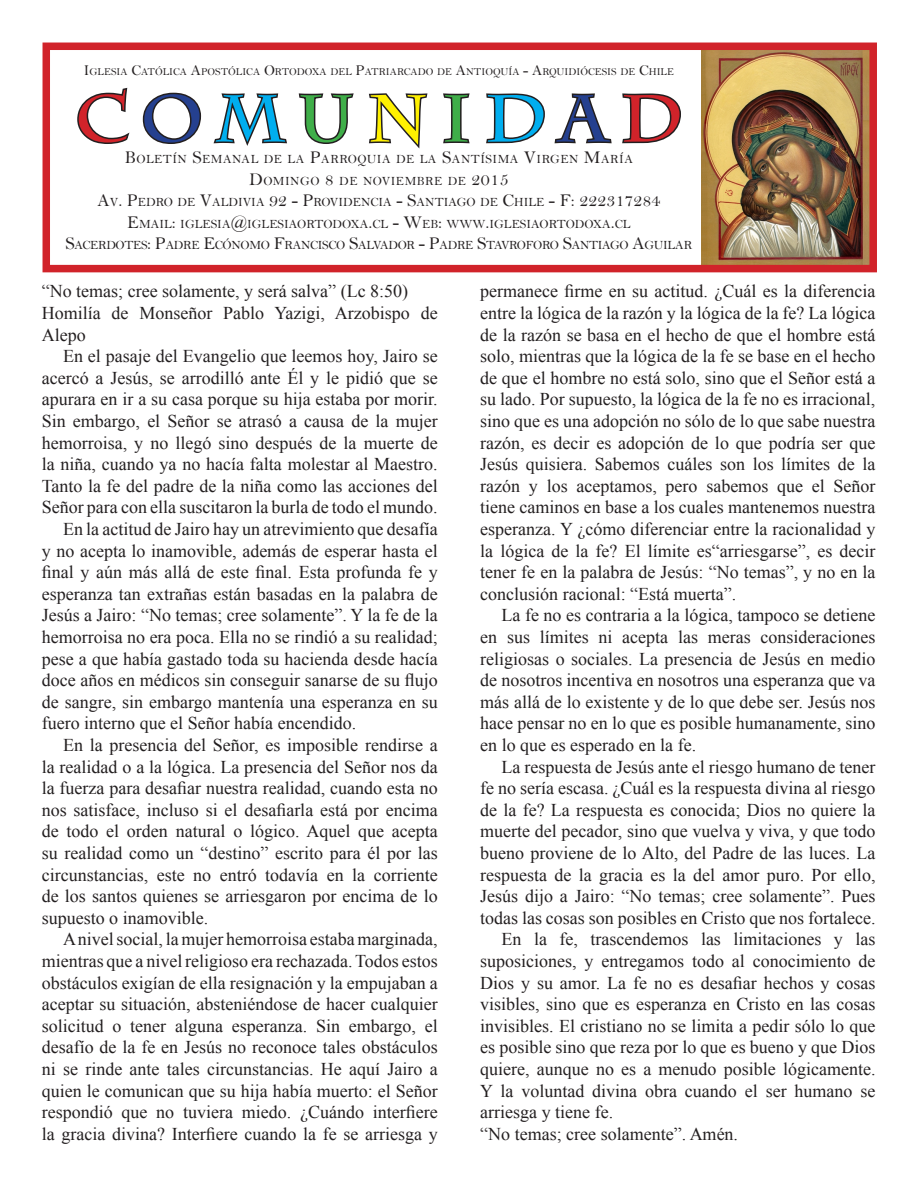
<style>
.page{position:relative;width:918px;height:1188px;background:#fff}
.page>*{position:absolute;margin:0;border:0;box-sizing:border-box;transform-origin:0 0}
.t1{font:700 66px "Charlemagne Std";letter-spacing:.205em;color:#d1232a}
.t2{font:18px/21.6px "Times New Roman";color:#231f20;text-align:justify}
.t3{font:12.6px "Bell";color:#231f20}
.t4{font:12.6px "Bell";letter-spacing:.035em;color:#231f20}
.t5{font:12.6px "Bell";letter-spacing:-.03em;color:#231f20}
.t6{font:10.5px "Bell";color:#231f20}
.s1{font-size:15px}
.s2{color:#25408f}
.s3{color:#00aeef}
.s4{color:#3fae49}
.s5{color:#fff101}
.s6{font-size:18px}
</style>
<div class="page">
<img style="left:702px;top:52px;width:166px;height:211px">
<svg style="left:77px;top:88px;width:53px;height:56px"></svg>
<svg style="left:142px;top:92px;width:60px;height:52px"></svg>
<svg style="left:213px;top:93px;width:74px;height:53px"></svg>
<svg style="left:298px;top:93px;width:56px;height:51px"></svg>
<svg style="left:369px;top:93px;width:59px;height:56px"></svg>
<svg style="left:443px;top:93px;width:27px;height:51px"></svg>
<svg style="left:486px;top:93px;width:59px;height:51px"></svg>
<svg style="left:554px;top:93px;width:58px;height:51px"></svg>
<svg style="left:622px;top:93px;width:59px;height:51px"></svg>
<div style="left:43px;top:43px;width:834px;height:229px;border:8px solid #d1232a"></div>
<p class="t6" style="left:84px;top:66px;width:592px"><span class="s1">I</span>GLESIA <span class="s1">C</span>ATÓLICA <span class="s1">A</span>POSTÓLICA <span class="s1">O</span>RTODOXA DEL <span class="s1">P</span>ATRIARCADO DE <span class="s1">A</span>NTIOQUÍA <span class="s1">- A</span>RQUIDIÓCESIS DE <span class="s1">C</span>HILE</p>
<p class="t1" style="left:75px;top:80px;width:609px">C<span class="s2">O</span><span class="s3">M</span><span class="s4">U</span><span class="s5">N</span><span class="s4">I</span><span class="s3">D</span><span class="s2">A</span>D</p>
<p class="t4" style="left:125px;top:152px;width:510px"><span class="s6">B</span>OLETÍN <span class="s6">S</span>EMANAL DE LA <span class="s6">P</span>ARROQUIA DE LA <span class="s6">S</span>ANTÍSIMA <span class="s6">V</span>IRGEN <span class="s6">M</span>ARÍA</p>
<p class="t4" style="left:249px;top:173px;width:261px"><span class="s6">D</span>OMINGO <span class="s6">8</span> DE NOVIEMBRE DE <span class="s6">2015</span></p>
<p class="t3" style="left:98px;top:195px;width:564px"><span class="s6">A</span>V<span class="s6">. P</span>EDRO DE <span class="s6">V</span>ALDIVIA <span class="s6">92 - P</span>ROVIDENCIA <span class="s6">- S</span>ANTIAGO DE <span class="s6">C</span>HILE <span class="s6">- F: 222317284</span></p>
<p class="t3" style="left:127px;top:216px;width:334px"><span class="s6">E</span>MAIL<span class="s6">:</span> IGLESIA<span class="s6">@</span>IGLESIAORTODOXA<span class="s6">.</span>CL <span class="s6">- W</span>EB<span class="s6">:</span> WWW</p>
<p class="t3" style="left:486px;top:216px;width:147px"><span class="s6">.</span>IGLESIAORTODOXA<span class="s6">.</span>CL</p>
<p class="t5" style="left:66px;top:238px;width:628px"><span class="s6">S</span>ACERDOTES<span class="s6">: P</span>ADRE <span class="s6">E</span>CÓNOMO <span class="s6">F</span>RANCI SCO <span class="s6">S</span>ALVADOR <span class="s6">- P</span>ADRE <span class="s6">S</span>TAVROFORO <span class="s6">S</span>ANTIAGO <span class="s6">A</span>GUILAR</p>
<p class="t2" style="left:42px;top:280px;width:368px">“No temas; cree solamente, y será salva” (Lc 8:50)</p>
<p class="t2" style="left:42px;top:302px;width:397px">Homilía de Monseñor Pablo Yazigi, Arzobispo de<br>Alepo</p>
<p class="t2" style="left:42px;top:345px;width:398px;text-indent:21px">En el pasaje del Evangelio que leemos hoy, Jairo se acercó a Jesús, se arrodilló ante Él y le pidió que se apurara en ir a su casa porque su hija estaba por morir.<br>Sin embargo, el Señor se atrasó a causa de la mujer hemorroisa, y no llegó sino después de la muerte de la niña, cuando ya no hacía falta molestar al Maestro.<br>Tanto la fe del padre de la niña como las acciones del Señor para con ella suscitaron la burla de todo el mundo.</p>
<p class="t2" style="left:42px;top:518px;width:398px;text-indent:21px">En la actitud de Jairo hay un atrevimiento que desafía y no acepta lo inamovible, además de esperar hasta el final y aún más allá de este final. Esta profunda fe y esperanza tan extrañas están basadas en la palabra de Jesús a Jairo: “No temas; cree solamente”. Y la fe de la hemorroisa no era poca. Ella no se rindió a su realidad; pese a que había gastado toda su hacienda desde hacía doce años en médicos sin conseguir sanarse de su flujo de sangre, sin embargo mantenía una esperanza en su fuero interno que el Señor había encendido.</p>
<p class="t2" style="left:42px;top:734px;width:398px;text-indent:21px">En la presencia del Señor, es imposible rendirse a la realidad o a la lógica. La presencia del Señor nos da la fuerza para desafiar nuestra realidad, cuando esta no nos satisface, incluso si el desafiarla está por encima de todo el orden natural o lógico. Aquel que acepta su realidad como un “destino” escrito para él por las circunstancias, este no entró todavía en la corriente de los santos quienes se arriesgaron por encima de lo supuesto o inamovible.</p>
<p class="t2" style="left:42px;top:928px;width:398px;text-indent:21px">A nivel social, la mujer hemorroisa estaba marginada, mientras que a nivel religioso era rechazada. Todos estos obstáculos exigían de ella resignación y la empujaban a aceptar su situación, absteniéndose de hacer cualquier solicitud o tener alguna esperanza. Sin embargo, el desafío de la fe en Jesús no reconoce tales obstáculos ni se rinde ante tales circunstancias. He aquí Jairo a quien le comunican que su hija había muerto: el Señor respondió que no tuviera miedo. ¿Cuándo interfiere la gracia divina? Interfiere cuando la fe se arriesga y</p>
<p class="t2" style="left:480px;top:280px;width:397px">permanece firme en su actitud. ¿Cuál es la diferencia entre la lógica de la razón y la lógica de la fe? La lógica de la razón se basa en el hecho de que el hombre está solo, mientras que la lógica de la fe se base en el hecho de que el hombre no está solo, sino que el Señor está a su lado. Por supuesto, la lógica de la fe no es irracional, sino que es una adopción no sólo de lo que sabe nuestra razón, es decir es adopción de lo que podría ser que Jesús quisiera. Sabemos cuáles son los límites de la razón y los aceptamos, pero sabemos que el Señor tiene caminos en base a los cuales mantenemos nuestra esperanza. Y ¿cómo diferenciar entre la racionalidad y la lógica de la fe? El límite es“arriesgarse”, es decir tener fe en la palabra de Jesús: “No temas”, y no en la conclusión racional: “Está muerta”.</p>
<p class="t2" style="left:480px;top:604px;width:397px;text-indent:21px">La fe no es contraria a la lógica, tampoco se detiene en sus límites ni acepta las meras consideraciones religiosas o sociales. La presencia de Jesús en medio de nosotros incentiva en nosotros una esperanza que va más allá de lo existente y de lo que debe ser. Jesús nos hace pensar no en lo que es posible humanamente, sino en lo que es esperado en la fe.</p>
<p class="t2" style="left:480px;top:755px;width:397px;text-indent:21px">La respuesta de Jesús ante el riesgo humano de tener fe no sería escasa. ¿Cuál es la respuesta divina al riesgo de la fe? La respuesta es conocida; Dios no quiere la muerte del pecador, sino que vuelva y viva, y que todo bueno proviene de lo Alto, del Padre de las luces. La respuesta de la gracia es la del amor puro. Por ello, Jesús dijo a Jairo: “No temas; cree solamente”. Pues todas las cosas son posibles en Cristo que nos fortalece.</p>
<p class="t2" style="left:480px;top:928px;width:397px;text-indent:21px">En la fe, trascendemos las limitaciones y las suposiciones, y entregamos todo al conocimiento de Dios y su amor. La fe no es desafiar hechos y cosas visibles, sino que es esperanza en Cristo en las cosas invisibles. El cristiano no se limita a pedir sólo lo que es posible sino que reza por lo que es bueno y que Dios quiere, aunque no es a menudo posible lógicamente.<br>Y la voluntad divina obra cuando el ser humano se arriesga y tiene fe.</p>
<p class="t2" style="left:480px;top:1122px;width:259px">“No temas; cree solamente”. Amén.</p>
</div>
